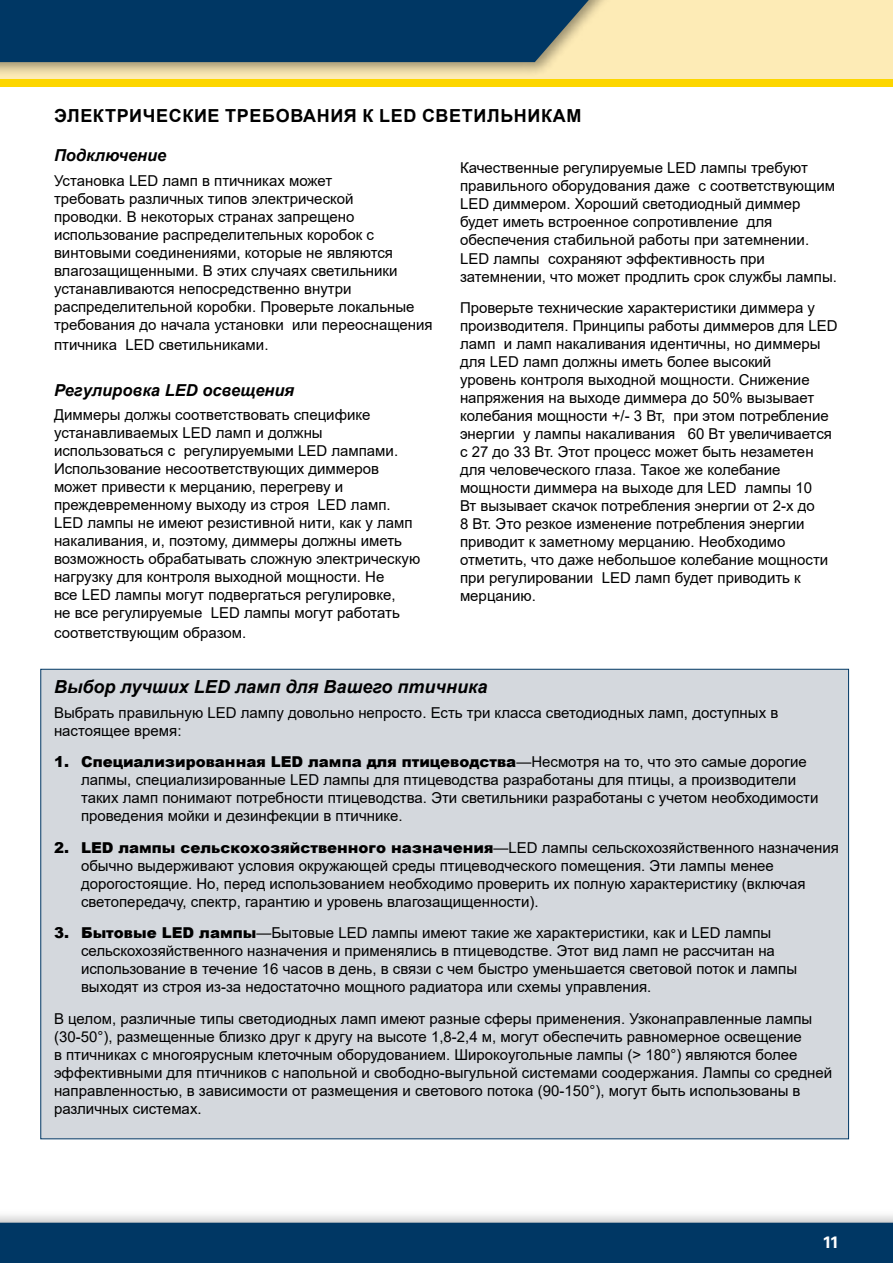
<style>
.page{position:relative;width:893px;height:1263px;background:#fff}
.page>*{position:absolute;margin:0;border:0;box-sizing:border-box;transform-origin:0 0}
.t1{font:700 18px "Arial";letter-spacing:.035em;color:#000}
.t2{font:italic 700 18px "Arial";color:#000}
.t3{font:italic 700 16.5px "Arial";color:#000}
.t4{font:700 16.5px "Univers LT Std";color:#fff}
.t5{font:15px/18px "Arial";color:#000}
.s1{font-weight:900}
</style>
<div class="page">
<div style="left:0;top:1209px;width:893px;height:54px;background:#000;opacity:.4"></div>
<div style="left:0;top:1223px;width:893px;height:40px;background:#003764"></div>
<div style="left:0;top:0;width:893px;height:84px;background:#fdebb6"></div>
<div style="left:0;top:79px;width:893px;height:8px;background:#fdd600"></div>
<div style="left:0;top:0;width:614px;height:77px;background:#000;opacity:.4"></div>
<div style="left:0;top:0;width:600px;height:62px;background:#003764"></div>
<div style="left:40px;top:669px;width:809px;height:470px;background:#d4d8dd;border:1px solid #003764"></div>
<p class="t1" style="left:54px;top:103px;width:529px">ЭЛЕКТРИЧЕСКИЕ ТРЕБОВАНИЯ К LED СВЕТИЛЬНИКАМ</p>
<p class="t3" style="left:54px;top:145px;width:114px">Подключение</p>
<p class="t5" style="left:54px;top:172px;width:380px">Установка LED ламп в птичниках может<br>требовать различных типов электрической<br>проводки. В некоторых странах запрещено использование распределительных коробок с винтовыми соединениями, которые не являются влагозащищенными. В этих случаях светильники устанавливаются непосредственно внутри распределительной коробки. Проверьте локальные требования до начала установки или переоснащения</p>
<p class="t5" style="left:54px;top:335px;width:216px">птичника LED светильниками.</p>
<p class="t3" style="left:54px;top:379px;width:242px">Регулировка LED освещения</p>
<p class="t5" style="left:54px;top:406px;width:368px">Диммеры должы соответствовать специфике устанавливаемых LED ламп и должны использоваться с регулируемыми LED лампами.<br>Использование несоответствующих диммеров может привести к мерцанию, перегреву и преждевременному выходу из строя LED ламп.<br>LED лампы не имеют резистивной нити, как у ламп накаливания, и, поэтому, диммеры должны иметь возможность обрабатывать сложную электрическую нагрузку для контроля выходной мощности. Не<br>все LED лампы могут подвергаться регулировке,<br>не все регулируемые LED лампы могут работать</p>
<p class="t5" style="left:54px;top:624px;width:194px">соответствующим образом.</p>
<p class="t5" style="left:460px;top:159px;width:378px">Качественные регулируемые LED лампы требуют правильного оборудования даже с соответствующим LED диммером. Хороший светодиодный диммер будет иметь встроенное сопротивление для обеспечения стабильной работы при затемнении.<br>LED лампы сохраняют эффективность при затемнении, что может продлить срок службы лампы.</p>
<p class="t5" style="left:460px;top:299px;width:379px">Проверьте технические характеристики диммера у производителя. Принципы работы диммеров для LED ламп и ламп накаливания идентичны, но диммеры для LED ламп должны иметь более высокий<br>уровень контроля выходной мощности. Снижение напряжения на выходе диммера до 50% вызывает колебания мощности +/- 3 Вт, при этом потребление энергии у лампы накаливания 60 Вт увеличивается с 27 до 33 Вт. Этот процесс может быть незаметен для человеческого глаза. Такое же колебание мощности диммера на выходе для LED лампы 10<br>Вт вызывает скачок потребления энергии от 2-х до<br>8 Вт. Это резкое изменение потребления энергии приводит к заметному мерцанию. Необходимо отметить, что даже небольшое колебание мощности при регулировании LED ламп будет приводить к мерцанию.</p>
<p class="t2" style="left:54px;top:675px;width:435px">Выбор лучших LED ламп для Вашего птичника</p>
<p class="t5" style="left:54px;top:703px;width:726px">Выбрать правильную LED лампу довольно непросто. Есть три класса светодиодных ламп, доступных в настоящее время:</p>
<p class="t5" style="left:81px;top:753px;width:739px;text-indent:-27px"><span class="s1">1. Специализированная LED лампа для птицеводства</span>—Несмотря на то, что это самые дорогие лапмы, специализированные LED лампы для птицеводства разработаны для птицы, а производители таких ламп понимают потребности птицеводства. Эти светильники разработаны с учетом необходимости проведения мойки и дезинфекции в птичнике.</p>
<p class="t5" style="left:81px;top:838px;width:759px;text-indent:-27px"><span class="s1">2. LED лампы сельскохозяйственного назначения</span>—LED лампы сельскохозяйственного назначения обычно выдерживают условия окружающей среды птицеводческого помещения. Эти лампы менее дорогостоящие. Но, перед использованием необходимо проверить их полную характеристику (включая светопередачу, спектр, гарантию и уровень влагозащищенности).</p>
<p class="t5" style="left:81px;top:924px;width:718px;text-indent:-27px"><span class="s1">3. Бытовые LED лампы</span>—Бытовые LED лампы имеют такие же характеристики, как и LED лампы сельскохозяйственного назначения и применялись в птицеводстве. Этот вид ламп не рассчитан на использование в течение 16 часов в день, в связи с чем быстро уменьшается световой поток и лампы выходят из строя из-за недостаточно мощного радиатора или схемы управления.</p>
<p class="t5" style="left:54px;top:1009px;width:780px">В целом, различные типы светодиодных ламп имеют разные сферы применения. Узконаправленные лампы (30-50°), размещенные близко друг к другу на высоте 1,8-2,4 м, могут обеспечить равномерное освещение<br>в птичниках с многоярусным клеточным оборудованием. Широкоугольные лампы (&gt; 180°) являются более эффективными для птичников с напольной и свободно-выгульной системами соодержания. Лампы со средней направленностью, в зависимости от размещения и светового потока (90-150°), могут быть использованы в различных системах.</p>
<p class="t4" style="left:822px;top:1232px;width:18px">11</p>
</div>
